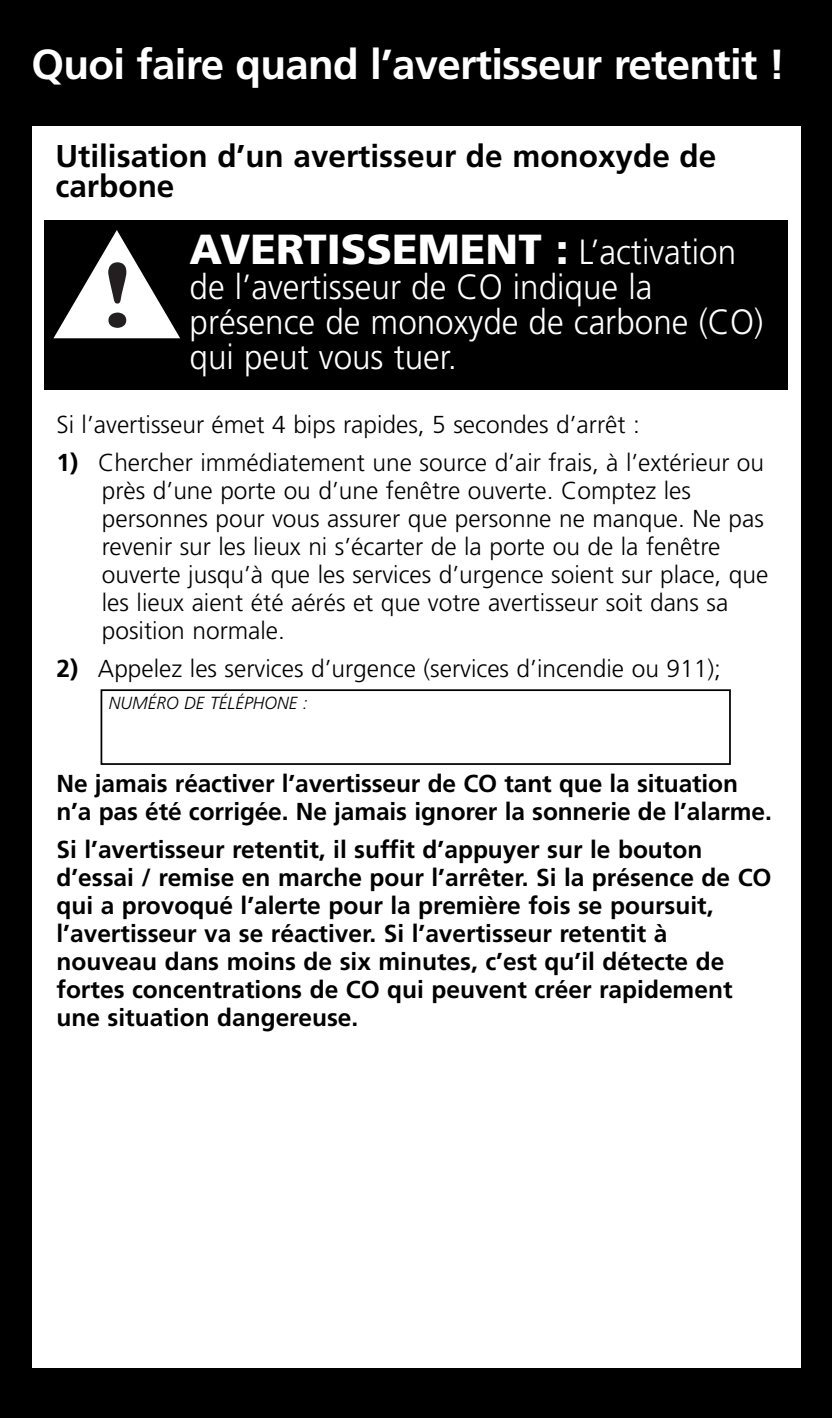
<style>
.page{position:relative;width:832px;height:1418px;background:#000}
.page>*{position:absolute;margin:0;border:0;box-sizing:border-box;transform-origin:0 0}
.t1{font:700 42px "Frutiger";letter-spacing:-.015em;color:#fff}
.t2{font:900 42px "Frutiger";color:#fff}
.t3{font:300 35px/35px "Frutiger";color:#fff;scale:.95 1}
.t4{font:700 31.5px/29.8px "Frutiger";color:#000}
.t5{font:300 24.5px/28px "Frutiger";color:#000}
.t6{font:700 24.5px/28px "Frutiger";color:#000}
.t7{font:italic 300 17.5px "Frutiger";color:#000}
.s1{font-weight:300;font-size:35px}
.s2{font-weight:700}
</style>
<div class="page">
<div style="left:32px;top:126px;width:768px;height:1241px;background:#fff"></div>
<div style="left:45px;top:220px;width:743px;height:169px;background:#000"></div>
<svg style="left:53px;top:230px;width:127px;height:108px"></svg>
<div style="left:101px;top:689px;width:630px;height:76px;border:2px solid #000"></div>
<h1 class="t1" style="left:32px;top:47px;width:755px">Quoi faire quand l’avertisseur retentit !</h1>
<p class="t4" style="left:55px;top:143px;width:662px">Utilisation d’un avertisseur de monoxyde de carbone</p>
<h1 class="t2" style="left:189px;top:232px;width:548px">AVERTISSEMENT : <span class="s1">L’activation</span></h1>
<h2 class="t3" style="left:189px;top:272px;width:605px">de l’avertisseur de CO indique la présence de monoxyde de carbone (CO) qui peut vous tuer.</h2>
<p class="t5" style="left:56px;top:412px;width:585px">Si l’avertisseur émet 4 bips rapides, 5 secondes d’arrêt :</p>
<p class="t5" style="left:102px;top:450px;width:668px;text-indent:-45px"><span class="s2">1)</span> Chercher immédiatement une source d’air frais, à l’extérieur ou près d’une porte ou d’une fenêtre ouverte. Comptez les personnes pour vous assurer que personne ne manque. Ne pas revenir sur les lieux ni s’écarter de la porte ou de la fenêtre ouverte jusqu’à que les services d’urgence soient sur place, que les lieux aient été aérés et que votre avertisseur soit dans sa position normale.</p>
<p class="t5" style="left:56px;top:656px;width:666px"><span class="s2">2)</span> Appelez les services d’urgence (services d’incendie ou 911);</p>
<p class="t7" style="left:109px;top:696px;width:200px">NUMÉRO DE TÉLÉPHONE :</p>
<p class="t6" style="left:56px;top:771px;width:717px">Ne jamais réactiver l’avertisseur de CO tant que la situation n’a pas été corrigée. Ne jamais ignorer la sonnerie de l’alarme.</p>
<p class="t6" style="left:56px;top:837px;width:716px">Si l’avertisseur retentit, il suffit d’appuyer sur le bouton d’essai / remise en marche pour l’arrêter. Si la présence de CO qui a provoqué l’alerte pour la première fois se poursuit, l’avertisseur va se réactiver. Si l’avertisseur retentit à nouveau dans moins de six minutes, c’est qu’il détecte de fortes concentrations de CO qui peuvent créer rapidement une situation dangereuse.</p>
</div>
